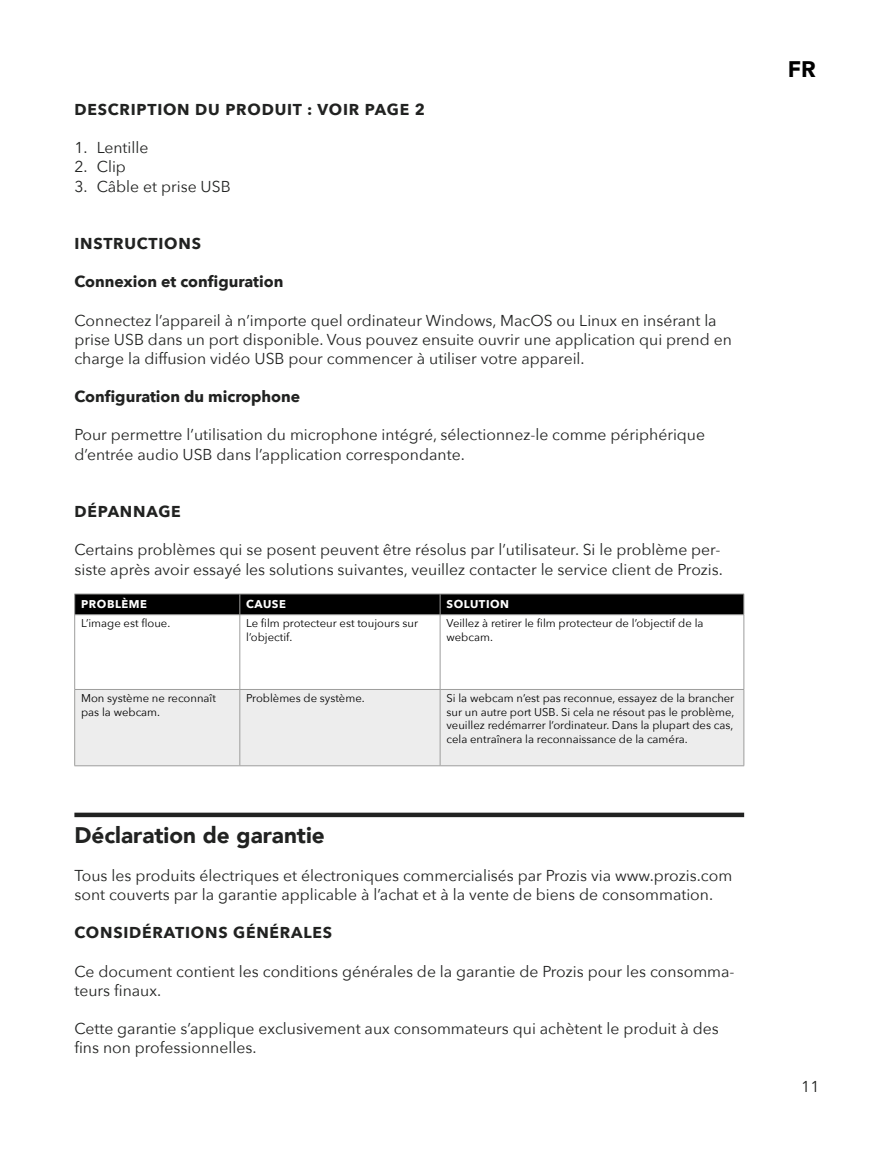
<style>
.page{position:relative;width:893px;height:1149px;background:#fff}
.page>*{position:absolute;margin:0;border:0;box-sizing:border-box;transform-origin:0 0}
.t1{font:900 22.5px "Avenir";color:#212221}
.t2{font:900 22.5px "Avenir";color:#000}
.t3{font:15.75px/19.1px "Avenir Next";color:#212221}
.t4{font:700 15.75px "Avenir Next";letter-spacing:.05em;color:#212221}
.t5{font:700 15.75px "Avenir Next";color:#212221}
.t6{font:11.25px/13.5px "Avenir Next";color:#000}
.t7{font:700 11.25px "Avenir Next";letter-spacing:.05em;color:#fff}
</style>
<div class="page">
<svg style="left:74px;top:812px;width:670px;height:4px;background:#454545"></svg>
<div style="left:75px;top:690px;width:668px;height:75px;background:#ededed"></div>
<svg style="left:74px;top:593px;width:670px;height:21px;background:#0e0e0e"></svg>
<hr style="left:74px;top:614px;width:166px;height:1px;background:#9d9d9c">
<hr style="left:74px;top:614px;width:1px;height:75px;background:#9d9d9c">
<hr style="left:240px;top:614px;width:200px;height:1px;background:#9d9d9c">
<hr style="left:239px;top:614px;width:1px;height:75px;background:#9d9d9c">
<hr style="left:440px;top:614px;width:304px;height:1px;background:#9d9d9c">
<hr style="left:440px;top:614px;width:1px;height:75px;background:#9d9d9c">
<hr style="left:743px;top:614px;width:1px;height:75px;background:#9d9d9c">
<hr style="left:74px;top:689px;width:166px;height:1px;background:#9d9d9c">
<hr style="left:74px;top:689px;width:1px;height:76px;background:#9d9d9c">
<hr style="left:240px;top:689px;width:200px;height:1px;background:#9d9d9c">
<hr style="left:239px;top:689px;width:1px;height:76px;background:#9d9d9c">
<hr style="left:440px;top:689px;width:304px;height:1px;background:#9d9d9c">
<hr style="left:440px;top:689px;width:1px;height:76px;background:#9d9d9c">
<hr style="left:743px;top:689px;width:1px;height:76px;background:#9d9d9c">
<hr style="left:74px;top:765px;width:166px;height:1px;background:#9d9d9c">
<hr style="left:240px;top:765px;width:200px;height:1px;background:#9d9d9c">
<hr style="left:440px;top:765px;width:304px;height:1px;background:#9d9d9c">
<p class="t4" style="left:74px;top:96px;width:352px">DESCRIPTION DU PRODUIT : VOIR PAGE 2</p>
<p class="t3" style="left:74px;top:137px;width:76px">1. Lentille</p>
<p class="t3" style="left:74px;top:157px;width:53px">2. Clip</p>
<p class="t3" style="left:74px;top:176px;width:158px">3. Câble et prise USB</p>
<p class="t4" style="left:74px;top:230px;width:128px">INSTRUCTIONS</p>
<p class="t5" style="left:74px;top:268px;width:210px">Connexion et configuration</p>
<p class="t3" style="left:74px;top:310px;width:659px">Connectez l’appareil à n’importe quel ordinateur Windows, MacOS ou Linux en insérant la prise USB dans un port disponible. Vous pouvez ensuite ouvrir une application qui prend en charge la diffusion vidéo USB pour commencer à utiliser votre appareil.</p>
<p class="t5" style="left:74px;top:383px;width:227px">Configuration du microphone</p>
<p class="t3" style="left:74px;top:424px;width:632px">Pour permettre l’utilisation du microphone intégré, sélectionnez-le comme périphérique d’entrée audio USB dans l’application correspondante.</p>
<p class="t4" style="left:74px;top:498px;width:108px">DÉPANNAGE</p>
<p class="t3" style="left:74px;top:539px;width:650px">Certains problèmes qui se posent peuvent être résolus par l’utilisateur. Si le problème per&shy;siste après avoir essayé les solutions suivantes, veuillez contacter le service client de Prozis.</p>
<p class="t7" style="left:81px;top:594px;width:67px">PROBLÈME</p>
<p class="t7" style="left:246px;top:594px;width:41px">CAUSE</p>
<p class="t7" style="left:446px;top:594px;width:64px">SOLUTION</p>
<p class="t6" style="left:81px;top:616px;width:91px">L’image est floue.</p>
<p class="t6" style="left:246px;top:616px;width:173px">Le film protecteur est toujours sur l’objectif.</p>
<p class="t6" style="left:446px;top:616px;width:259px">Veillez à retirer le film protecteur de l’objectif de la webcam.</p>
<p class="t6" style="left:81px;top:691px;width:136px">Mon système ne reconnaît pas la webcam.</p>
<p class="t6" style="left:246px;top:691px;width:120px">Problèmes de système.</p>
<p class="t6" style="left:446px;top:691px;width:289px;text-align:justify">Si la webcam n’est pas reconnue, essayez de la brancher sur un autre port USB. Si cela ne résout pas le problème, veuillez redémarrer l’ordinateur. Dans la plupart des cas, cela entraînera la reconnaissance de la caméra.</p>
<h1 class="t1" style="left:74px;top:815px;width:252px">Déclaration de garantie</h1>
<p class="t3" style="left:74px;top:865px;width:659px">Tous les produits électriques et électroniques commercialisés par Prozis via www.prozis.com sont couverts par la garantie applicable à l’achat et à la vente de biens de consommation.</p>
<p class="t4" style="left:74px;top:919px;width:259px">CONSIDÉRATIONS GÉNÉRALES</p>
<p class="t3" style="left:74px;top:960px;width:662px">Ce document contient les conditions générales de la garantie de Prozis pour les consomma&shy;teurs finaux.</p>
<p class="t3" style="left:74px;top:1018px;width:646px">Cette garantie s’applique exclusivement aux consommateurs qui achètent le produit à des fins non professionnelles.</p>
<h1 class="t2" style="left:788px;top:50px;width:29px">FR</h1>
<p class="t3" style="left:801px;top:1075px;width:20px">11</p>
</div>
